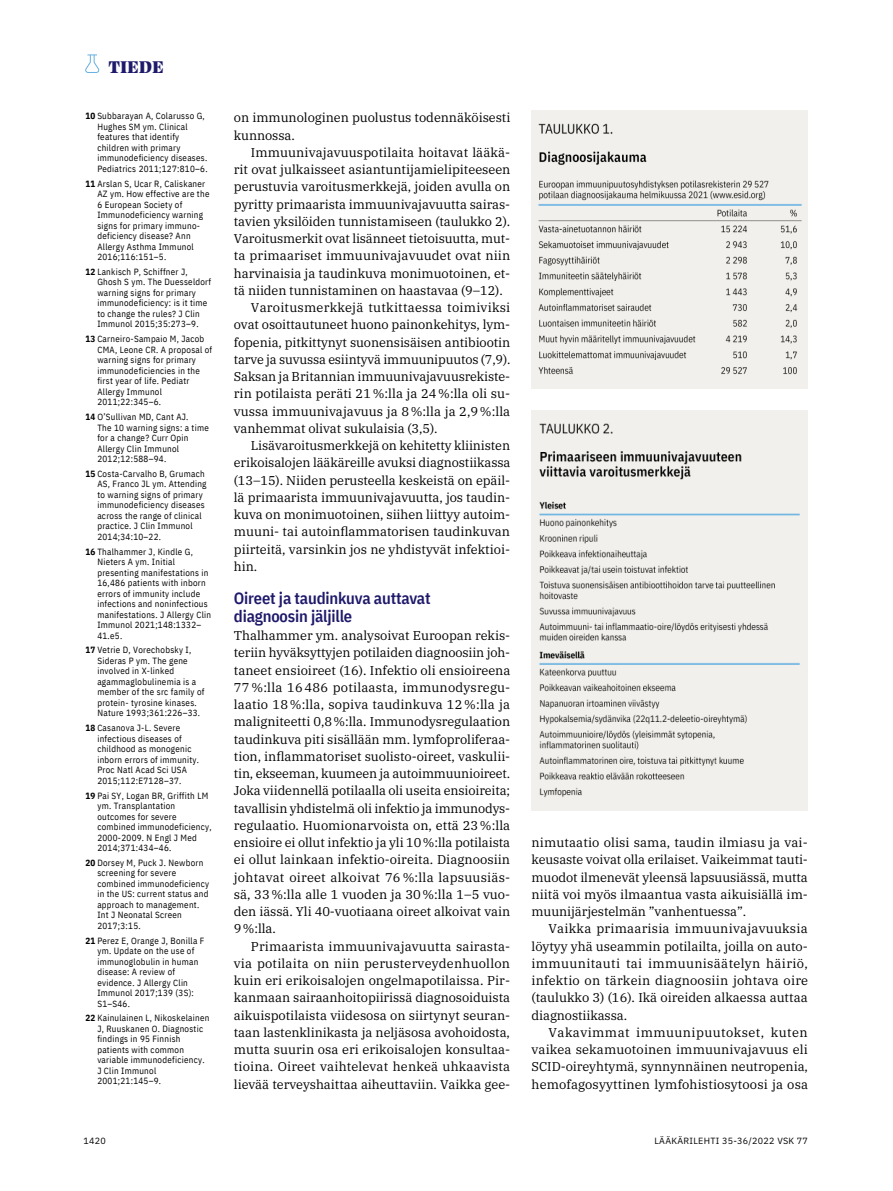
<style>
.page{position:relative;width:893px;height:1191px;background:#fff}
.page>*{position:absolute;margin:0;border:0;box-sizing:border-box;transform-origin:0 0}
.t1{font:900 19.5px "Swear Display";letter-spacing:.02em;color:#1e196a}
.t2{font:600 16.5px/18px "IBM Plex Sans Cond";letter-spacing:-.01em;color:#1e196a}
.t3{font:12.75px/17.2px "IBM Plex Serif";letter-spacing:-.005em;color:#000;text-align:justify}
.t4{font:12.75px/17.2px "IBM Plex Serif";letter-spacing:.015em;color:#000}
.t5{font:12.75px "IBM Plex Serif";letter-spacing:.02em;color:#000}
.t6{font:9px/10.5px "IBM Plex Sans Cond";letter-spacing:.03em;color:#000}
.t7{font:9px "IBM Plex Sans";letter-spacing:.03em;color:#000}
.s1{font-weight:700}
</style>
<div class="page">
<svg style="left:85px;top:54px;width:14px;height:19px"></svg>
<img style="left:531px;top:110px;width:277px;height:278px">
<img style="left:531px;top:410px;width:277px;height:400px">
<h1 class="t1" style="left:108px;top:53px;width:57px">TIEDE</h1>
<p class="t6" style="left:97px;top:110px;width:112px;text-indent:-12px"><span class="s1">10</span> Subbarayan A, Colarusso G,<br>Hughes SM ym. Clinical features that identify children with primary immunodeficiency diseases.<br>Pediatrics 2011;127:810–6.</p>
<p class="t6" style="left:97px;top:177px;width:114px;text-indent:-12px"><span class="s1">11</span> Arslan S, Ucar R, Caliskaner<br>AZ ym. How effective are the<br>6 European Society of<br>Immunodeficiency warning signs for primary immuno&shy;deficiency disease? Ann<br>Allergy Asthma Immunol<br>2016;116:151–5.</p>
<p class="t6" style="left:97px;top:266px;width:115px;text-indent:-12px"><span class="s1">12</span> Lankisch P, Schiffner J,<br>Ghosh S ym. The Duesseldorf warning signs for primary immunodeficiency: is it time to change the rules? J Clin<br>Immunol 2015;35:273–9.</p>
<p class="t6" style="left:97px;top:333px;width:116px;text-indent:-12px"><span class="s1">13</span> Carneiro-Sampaio M, Jacob<br>CMA, Leone CR. A proposal of warning signs for primary immunodeficiencies in the first year of life. Pediatr<br>Allergy Immunol<br>2011;22:345–6.</p>
<p class="t6" style="left:97px;top:411px;width:113px;text-indent:-12px"><span class="s1">14</span> O’Sullivan MD, Cant AJ.<br>The 10 warning signs: a time for a change? Curr Opin<br>Allergy Clin Immunol<br>2012;12:588–94.</p>
<p class="t6" style="left:97px;top:467px;width:111px;text-indent:-12px"><span class="s1">15</span> Costa-Carvalho B, Grumach<br>AS, Franco JL ym. Attending to warning signs of primary immunodeficiency diseases across the range of clinical practice. J Clin Immunol<br>2014;34:10–22.</p>
<p class="t6" style="left:97px;top:545px;width:115px;text-indent:-12px"><span class="s1">16</span> Thalhammer J, Kindle G,<br>Nieters A ym. Initial presenting manifestations in<br>16,486 patients with inborn errors of immunity include infections and noninfectious manifestations. J Allergy Clin<br>Immunol 2021;148:1332–<br>41.e5.</p>
<p class="t6" style="left:97px;top:644px;width:109px;text-indent:-12px"><span class="s1">17</span> Vetrie D, Vorechobsky I,<br>Sideras P ym. The gene involved in X-linked agammaglobulinemia is a member of the src family of protein- tyrosine kinases.<br>Nature 1993;361:226–33.</p>
<p class="t6" style="left:97px;top:722px;width:103px;text-indent:-12px"><span class="s1">18</span> Casanova J-L. Severe infectious diseases of childhood as monogenic inborn errors of immunity.<br>Proc Natl Acad Sci USA<br>2015;112:E7128–37.</p>
<p class="t6" style="left:97px;top:789px;width:116px;text-indent:-12px"><span class="s1">19</span> Pai SY, Logan BR, Griffith LM ym. Transplantation outcomes for severe combined immunodeficiency,<br>2000-2009. N Engl J Med<br>2014;371:434–46.</p>
<p class="t6" style="left:97px;top:856px;width:113px;text-indent:-12px"><span class="s1">20</span> Dorsey M, Puck J. Newborn screening for severe combined immunodeficiency in the US: current status and approach to management.<br>Int J Neonatal Screen<br>2017;3:15.</p>
<p class="t6" style="left:97px;top:934px;width:109px;text-indent:-12px"><span class="s1">21</span> Perez E, Orange J, Bonilla F ym. Update on the use of immunoglobulin in human disease: A review of evidence. J Allergy Clin<br>Immunol 2017;139 (3S):<br>S1–S46.</p>
<p class="t6" style="left:97px;top:1012px;width:114px;text-indent:-12px"><span class="s1">22</span> Kainulainen L, Nikoskelainen<br>J, Ruuskanen O. Diagnostic findings in 95 Finnish patients with common variable immunodeficiency.<br>J Clin Immunol<br>2001;21:145–9.</p>
<p class="t3" style="left:234px;top:108px;width:278px">on immunologinen puolustus todennäköisesti kunnossa.</p>
<p class="t3" style="left:251px;top:143px;width:261px">Immuunivajavuuspotilaita hoitavat lääkä-</p>
<p class="t3" style="left:234px;top:160px;width:278px">rit ovat julkaisseet asiantuntijamielipiteeseen</p>
<p class="t3" style="left:234px;top:177px;width:278px">perustuvia varoitusmerkkejä, joiden avulla on</p>
<p class="t3" style="left:234px;top:194px;width:278px">pyritty primaarista immuunivajavuutta sairas-</p>
<p class="t3" style="left:234px;top:212px;width:278px">tavien yksilöiden tunnistamiseen (taulukko 2).</p>
<p class="t3" style="left:234px;top:229px;width:278px">Varoitusmerkit ovat lisänneet tietoisuutta, mut-</p>
<p class="t3" style="left:234px;top:246px;width:278px">ta primaariset immuunivajavuudet ovat niin</p>
<p class="t3" style="left:234px;top:263px;width:278px">harvinaisia ja taudinkuva monimuotoinen, et-</p>
<p class="t3" style="left:234px;top:281px;width:270px">tä niiden tunnistaminen on haastavaa (9–12).</p>
<p class="t5" style="left:251px;top:298px;width:261px">Varoitusmerkkejä tutkittaessa toimiviksi</p>
<p class="t3" style="left:234px;top:315px;width:278px">ovat osoittautuneet huono painonkehitys, lym-</p>
<p class="t3" style="left:234px;top:332px;width:278px">fopenia, pitkittynyt suonensisäisen antibiootin</p>
<p class="t3" style="left:234px;top:350px;width:278px">tarve ja suvussa esiintyvä immuunipuutos (7,9).</p>
<p class="t3" style="left:234px;top:367px;width:278px">Saksan ja Britannian immuunivajavuusrekiste-</p>
<p class="t3" style="left:234px;top:384px;width:278px">rin potilaista peräti 21%:lla ja 24%:lla oli su-</p>
<p class="t3" style="left:234px;top:401px;width:278px">vussa immuunivajavuus ja 8%:lla ja 2,9%:lla</p>
<p class="t3" style="left:234px;top:419px;width:205px">vanhemmat olivat sukulaisia (3,5).</p>
<p class="t3" style="left:251px;top:436px;width:261px">Lisävaroitusmerkkejä on kehitetty kliinisten</p>
<p class="t3" style="left:234px;top:453px;width:278px">erikoisalojen lääkäreille avuksi diagnostiikassa</p>
<p class="t3" style="left:234px;top:470px;width:278px">(13–15). Niiden perusteella keskeistä on epäil-</p>
<p class="t3" style="left:234px;top:488px;width:278px">lä primaarista immuunivajavuutta, jos taudin-</p>
<p class="t3" style="left:234px;top:505px;width:278px">kuva on monimuotoinen, siihen liittyy autoim-</p>
<p class="t3" style="left:234px;top:522px;width:278px">muuni- tai autoinflammatorisen taudinkuvan</p>
<p class="t3" style="left:234px;top:539px;width:278px">piirteitä, varsinkin jos ne yhdistyvät infektioi-</p>
<p class="t3" style="left:234px;top:557px;width:25px">hin.</p>
<p class="t2" style="left:234px;top:587px;width:198px">Oireet ja taudinkuva auttavat diagnoosin jäljille</p>
<p class="t3" style="left:234px;top:626px;width:278px">Thalhammer ym. analysoivat Euroopan rekis&shy;teriin hyväksyttyjen potilaiden diagnoosiin joh&shy;taneet ensioireet (16). Infektio oli ensioireena 77%:lla 16 486 potilaasta, immunodysregu&shy;laatio 18%:lla, sopiva taudinkuva 12%:lla ja maligniteetti 0,8%:lla. Immunodysregulaation taudinkuva piti sisällään mm. lymfoproliferaa&shy;tion, inflammatoriset suolisto-oireet, vaskulii&shy;tin, ekseeman, kuumeen ja autoimmuunioireet.<br>Joka viidennellä potilaalla oli useita ensioireita; tavallisin yhdistelmä oli infektio ja immunodys&shy;regulaatio. Huomionarvoista on, että 23%:lla ensioire ei ollut infektio ja yli 10%:lla potilaista ei ollut lainkaan infektio-oireita. Diagnoosiin johtavat oireet alkoivat 76 %:lla lapsuusiäs&shy;sä, 33%:lla alle 1 vuoden ja 30%:lla 1–5 vuo&shy;den iässä. Yli 40-vuotiaana oireet alkoivat vain 9%:lla.</p>
<p class="t3" style="left:234px;top:936px;width:278px;text-indent:17px">Primaarista immuunivajavuutta sairasta&shy;via potilaita on niin perusterveydenhuollon kuin eri erikoisalojen ongelmapotilaissa. Pir&shy;kanmaan sairaanhoitopiirissä diagnosoiduista aikuispotilaista viidesosa on siirtynyt seuran&shy;taan lastenklinikasta ja neljäsosa avohoidosta, mutta suurin osa eri erikoisalojen konsultaa&shy;tioina. Oireet vaihtelevat henkeä uhkaavista lievää terveyshaittaa aiheuttaviin. Vaikka gee-</p>
<p class="t3" style="left:531px;top:833px;width:278px;text-align:left">nimutaatio olisi sama, taudin ilmiasu ja vai&shy;keusaste voivat olla erilaiset. Vaikeimmat tauti&shy;muodot ilmenevät yleensä lapsuusiässä, mutta niitä voi myös ilmaantua vasta aikuisiällä im&shy;muunijärjestelmän ”vanhentuessa”.</p>
<p class="t4" style="left:531px;top:919px;width:278px;text-indent:17px">Vaikka primaarisia immuunivajavuuksia löytyy yhä useammin potilailta, joilla on auto&shy;immuunitauti tai immuunisäätelyn häiriö, infektio on tärkein diagnoosiin johtava oire (taulukko 3) (16). Ikä oireiden alkaessa auttaa diagnostiikassa.</p>
<p class="t3" style="left:531px;top:1022px;width:278px;text-indent:17px">Vakavimmat immuunipuutokset, kuten vaikea sekamuotoinen immuunivajavuus eli SCID-oireyhtymä, synnynnäinen neutropenia, hemofagosyyttinen lymfohistiosytoosi ja osa</p>
<p class="t7" style="left:83px;top:1133px;width:24px">1420</p>
<p class="t7" style="left:654px;top:1133px;width:155px">LÄÄKÄRILEHTI 35-36/2022 VSK 77</p>
</div>
